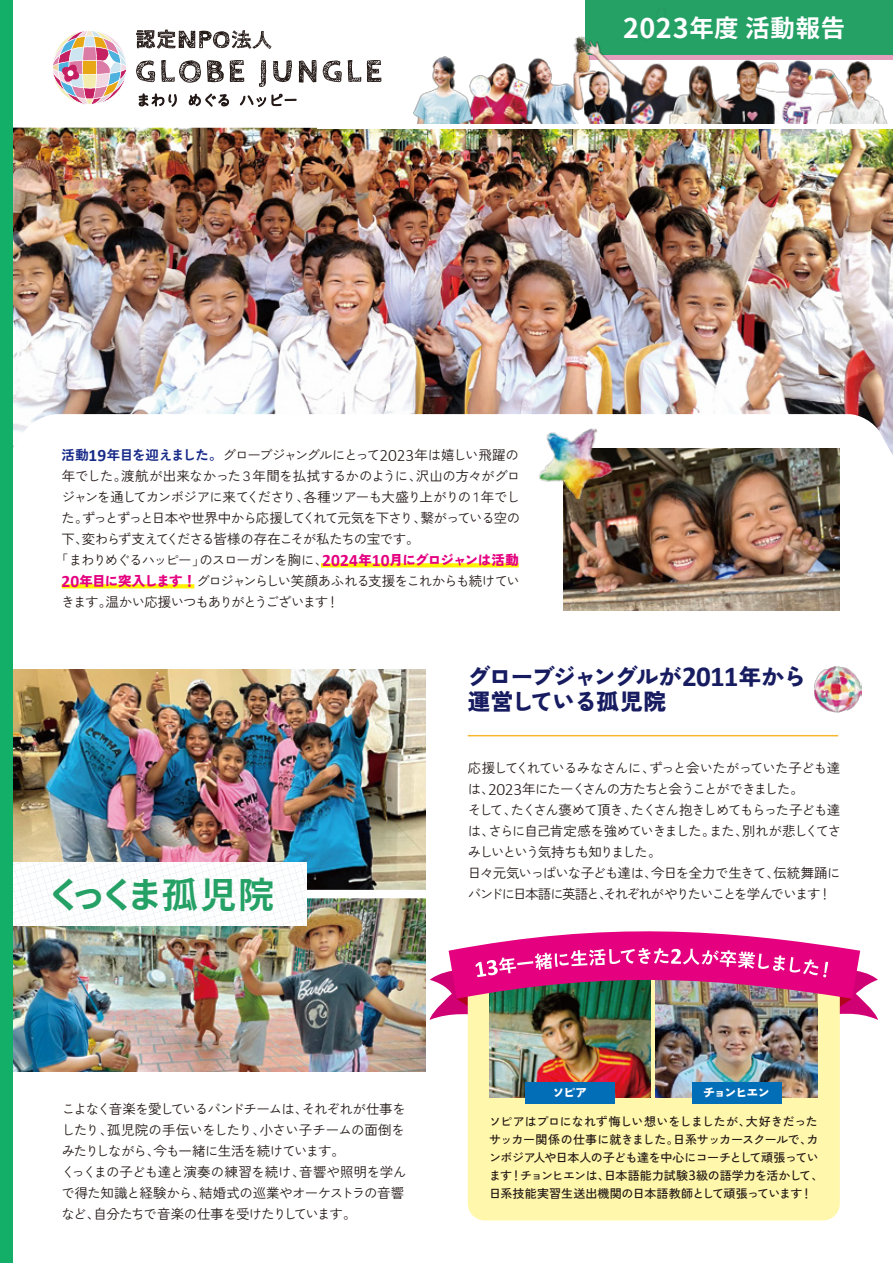
<style>
.page{position:relative;width:893px;height:1263px;background:#fff}
.page>*{position:absolute;margin:0;border:0;box-sizing:border-box;transform-origin:0 0}
.t1{font:36px "Gen Shin Gothic P Bold";letter-spacing:.04em;color:#25a166}
.t2{font:24.45px "Gen Shin Gothic P Bold";letter-spacing:.035em;color:#fff}
.t3{font:900 22.5px/25.5px "Zen Kaku Gothic New";letter-spacing:-.03em;color:#171c61}
.t4{font:13.5px/21px "Zen Kaku Gothic New";letter-spacing:-.075em;color:#221815}
.t5{font:13.5px/21px "Zen Kaku Gothic New";letter-spacing:-.05em;color:#221815}
.t6{font:13.5px "Zen Kaku Gothic New";letter-spacing:-.03em;color:#221815}
.t7{font:500 12px/18px "Zen Kaku Gothic New";letter-spacing:-.03em;color:#221815}
.t8{font:900 12px "Zen Kaku Gothic New";letter-spacing:-.09em;color:#fff}
.s1{font-size:27px}
.s2{font-weight:700;color:#172a88}
.s3{font-family:"Calibri";font-weight:700;font-size:17.4px;color:#172a88}
.s4{font-family:"Calibri";font-weight:300;font-size:17.4px}
.s5{font-family:"Calibri";font-weight:700;font-size:17.4px;color:#e4007f}
.s6{font-weight:900;color:#e4007f}
.s7{font-family:"Calibri";font-weight:700;font-size:28.95px}
.s8{font-family:"Calibri";font-weight:400;font-size:15px}
</style>
<div class="page">
<div style="left:585px;top:0;width:308px;height:54px;background:#25a166"></div>
<div style="left:585px;top:55px;width:308px;height:5px;background:#e69ebe"></div>
<div style="left:468px;top:961px;width:372px;height:259px;background:#fff7ab;border-radius:17px"></div>
<img style="left:656px;top:1020px;width:161px;height:77px">
<img style="left:489px;top:1020px;width:162px;height:77px">
<div style="left:692px;top:1082px;width:89px;height:21px;background:#036eb8"></div>
<div style="left:525px;top:1082px;width:89px;height:21px;background:#036eb8"></div>
<img style="left:430px;top:931px;width:448px;height:89px">
<img style="left:13px;top:898px;width:412px;height:173px">
<img style="left:13px;top:669px;width:412px;height:221px">
<hr style="left:468px;top:735px;width:370px;height:1px;background:#f8b62d">
<svg style="left:13px;top:862px;width:293px;height:64px"></svg>
<img style="left:815px;top:667px;width:46px;height:46px">
<img style="left:851px;top:61px;width:37px;height:63px">
<img style="left:777px;top:61px;width:74px;height:63px">
<img style="left:764px;top:62px;width:13px;height:62px">
<img style="left:578px;top:36px;width:46px;height:35px">
<img style="left:624px;top:54px;width:140px;height:70px">
<img style="left:602px;top:71px;width:25px;height:53px">
<img style="left:530px;top:37px;width:72px;height:87px">
<img style="left:472px;top:63px;width:58px;height:61px">
<img style="left:414px;top:57px;width:58px;height:67px">
<img style="left:13px;top:128px;width:880px;height:286px">
<hr style="left:317px;top:125px;width:576px;height:4px;background:#fff">
<svg style="left:13px;top:414px;width:880px;height:175px"></svg>
<svg style="left:62px;top:584px;width:132px;height:4px"></svg>
<svg style="left:321px;top:563px;width:198px;height:4px"></svg>
<img style="left:563px;top:449px;width:277px;height:161px">
<img style="left:523px;top:412px;width:99px;height:101px">
<svg style="left:53px;top:31px;width:74px;height:74px"></svg>
<svg style="left:273px;top:60px;width:19px;height:22px"></svg>
<svg style="left:299px;top:60px;width:18px;height:23px"></svg>
<svg style="left:323px;top:61px;width:19px;height:21px"></svg>
<svg style="left:348px;top:60px;width:13px;height:22px"></svg>
<svg style="left:367px;top:60px;width:14px;height:22px"></svg>
<svg style="left:136px;top:29px;width:135px;height:20px"></svg>
<svg style="left:136px;top:60px;width:130px;height:47px"></svg>
<svg style="left:272px;top:94px;width:25px;height:12px"></svg>
<div style="left:0;top:0;width:13px;height:1263px;background:#13ae67"></div>
<p class="t2" style="left:623px;top:9px;width:224px"><span class="s1">2023</span>年度活動報告</p>
<p class="t4" style="left:62px;top:445px;width:459px"><span class="s2">活動</span><span class="s3">19</span><span class="s2">年目を迎えました。</span>グローブジャングルにとって<span class="s4">2023</span>年は嬉しい飛躍の</p>
<p class="t6" style="left:62px;top:468px;width:460px">年でした。渡航が出来なかった３年間を払拭するかのように、沢山の方々がグロ</p>
<p class="t4" style="left:62px;top:487px;width:460px">ジャンを通してカンボジアに来てくださり、各種ツアーも大盛り上がりの１年でし</p>
<p class="t4" style="left:62px;top:508px;width:460px">た。ずっとずっと日本や世界中から応援してくれて元気を下さり、繋がっている空の</p>
<p class="t4" style="left:62px;top:529px;width:360px">下、変わらず支えてくださる皆様の存在こそが私たちの宝です。</p>
<p class="t4" style="left:55px;top:550px;width:466px">「まわりめぐるハッピー」のスローガンを胸に、<span class="s5">2024</span><span class="s6">年</span><span class="s5">10</span><span class="s6">月にグロジャンは活動</span></p>
<p class="t4" style="left:62px;top:571px;width:460px"><span class="s5">20</span><span class="s6">年目に突入します！</span>グロジャンらしい笑顔あふれる支援をこれからも続けてい</p>
<p class="t4" style="left:62px;top:592px;width:279px">きます。温かい応援いつもありがとうございます！</p>
<p class="t1" style="left:51px;top:867px;width:225px">くっくま孤児院</p>
<p class="t3" style="left:468px;top:663px;width:340px">グローブジャングルが<span class="s7">2011</span>年から運営している孤児院</p>
<p class="t4" style="left:468px;top:757px;width:375px">応援してくれているみなさんに、ずっと会いたがっていた子ども達は、<span class="s4">2023</span>年にたーくさんの方たちと会うことができました。<br>そして、たくさん褒めて頂き、たくさん抱きしめてもらった子ども達は、さらに自己肯定感を強めていきました。また、別れが悲しくてさみしいという気持ちも知りました。<br>日々元気いっぱいな子ども達は、今日を全力で生きて、伝統舞踊にバンドに日本語に英語と、それぞれがやりたいことを学んでいます！</p>
<p class="t5" style="left:62px;top:1098px;width:346px">こよなく音楽を愛しているバンドチームは、それぞれが仕事をしたり、孤児院の手伝いをしたり、小さい子チームの面倒をみたりしながら、今も一緒に生活を続けています。<br>くっくまの子ども達と演奏の練習を続け、音響や照明を学んで得た知識と経験から、結婚式の巡業やオーケストラの音響など、自分たちで音楽の仕事を受けたりしています。</p>
<p class="t8" style="left:552px;top:1085px;width:36px">ソピア</p>
<p class="t8" style="left:703px;top:1085px;width:68px">チョンヒエン</p>
<p class="t7" style="left:489px;top:1112px;width:336px">ソピアはプロになれず悔しい想いをしましたが、大好きだったサッカー関係の仕事に就きました。日系サッカースクールで、カンボジア人や日本人の子ども達を中心にコーチとして頑張っています！チョンヒエンは、日本語能力試験<span class="s8">3</span>級の語学力を活かして、日系技能実習生送出機関の日本語教師として頑張っています！</p>
</div>
